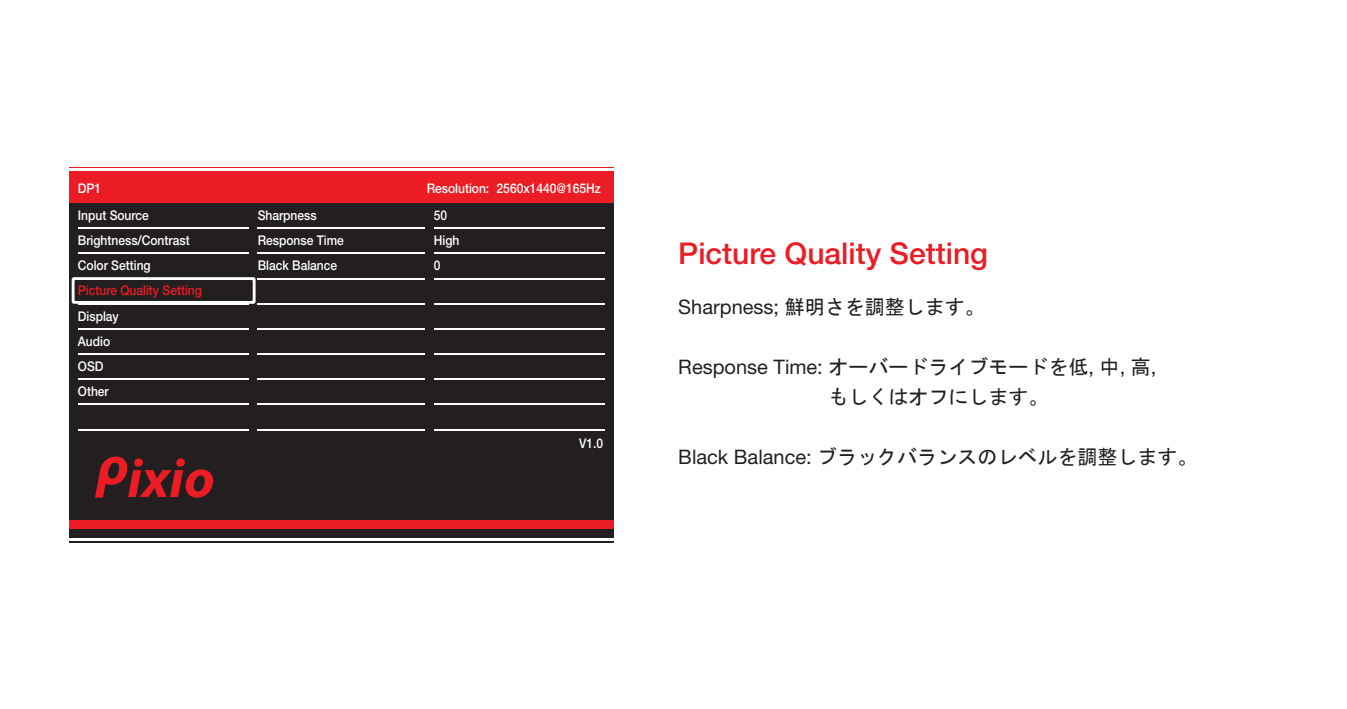
<style>
.page{position:relative;width:1347px;height:709px;background:#fff}
.page>*{position:absolute;margin:0;border:0;box-sizing:border-box;transform-origin:0 0}
.t1{font:500 30px "Helvetica Neue";color:#ec1c24}
.t2{font:20px "Helvetica Neue";color:#231f20}
.t3{font:20px "MS Gothic";color:#231f20}
.t4{font:500 13.25px/25.2px "Helvetica Neue";color:#fff;scale:.9 1}
.t5{font:500 13.25px "Helvetica Neue";color:#ec1c24;scale:.9 1}
.s1{font-family:"MS Gothic"}
.s2{font-family:"Helvetica Neue"}
</style>
<div class="page">
<div style="left:69px;top:167px;width:544px;height:375px;background:#231f20"></div>
<div style="left:69px;top:167px;width:544px;height:35px;background:#ec1c24"></div>
<div style="left:69px;top:520px;width:544px;height:9px;background:#ec1c24"></div>
<svg style="left:95px;top:456px;width:118px;height:41px"></svg>
<hr style="left:69px;top:168px;width:544px;height:1px;background:#fff">
<hr style="left:69px;top:170px;width:544px;height:1px;background:#fff">
<hr style="left:78px;top:253px;width:171px;height:1px;background:#fff">
<hr style="left:78px;top:328px;width:171px;height:1px;background:#fff">
<hr style="left:78px;top:353px;width:171px;height:2px;background:#fff">
<hr style="left:78px;top:378px;width:171px;height:2px;background:#fff">
<hr style="left:78px;top:403px;width:171px;height:2px;background:#fff">
<hr style="left:78px;top:429px;width:171px;height:1px;background:#fff">
<hr style="left:78px;top:227px;width:171px;height:2px;background:#fff">
<hr style="left:434px;top:253px;width:170px;height:1px;background:#fff">
<hr style="left:434px;top:278px;width:170px;height:1px;background:#fff">
<hr style="left:434px;top:303px;width:170px;height:1px;background:#fff">
<hr style="left:434px;top:328px;width:170px;height:1px;background:#fff">
<hr style="left:434px;top:353px;width:170px;height:2px;background:#fff">
<hr style="left:434px;top:378px;width:170px;height:2px;background:#fff">
<hr style="left:434px;top:403px;width:170px;height:2px;background:#fff">
<hr style="left:434px;top:429px;width:170px;height:1px;background:#fff">
<hr style="left:434px;top:227px;width:170px;height:2px;background:#fff">
<hr style="left:69px;top:538px;width:544px;height:1px;background:#fff">
<hr style="left:69px;top:539px;width:544px;height:1px;background:#fff">
<svg style="left:72px;top:277px;width:183px;height:27px"></svg>
<hr style="left:258px;top:253px;width:167px;height:1px;background:#fff">
<hr style="left:258px;top:278px;width:167px;height:1px;background:#fff">
<hr style="left:258px;top:303px;width:167px;height:1px;background:#fff">
<hr style="left:258px;top:328px;width:167px;height:1px;background:#fff">
<hr style="left:258px;top:353px;width:167px;height:2px;background:#fff">
<hr style="left:258px;top:378px;width:167px;height:2px;background:#fff">
<hr style="left:258px;top:403px;width:167px;height:2px;background:#fff">
<hr style="left:258px;top:429px;width:167px;height:1px;background:#fff">
<hr style="left:258px;top:227px;width:167px;height:2px;background:#fff">
<p class="t4" style="left:78px;top:175px;width:27px">DP1</p>
<p class="t4" style="left:427px;top:175px;width:195px">Resolution: 2560x1440@165Hz</p>
<p class="t4" style="left:78px;top:202px;width:80px">Input Source</p>
<p class="t4" style="left:78px;top:253px;width:82px">Color Setting</p>
<p class="t4" style="left:258px;top:202px;width:67px">Sharpness</p>
<p class="t4" style="left:258px;top:253px;width:90px">Black Balance</p>
<p class="t4" style="left:434px;top:202px;width:16px">50</p>
<p class="t4" style="left:78px;top:228px;width:126px">Brightness/Contrast</p>
<p class="t4" style="left:258px;top:228px;width:97px">Response Time</p>
<p class="t4" style="left:434px;top:228px;width:30px">High<br>0</p>
<p class="t5" style="left:78px;top:283px;width:139px">Picture Quality Setting</p>
<p class="t4" style="left:78px;top:303px;width:47px">Display<br>Audio<br>OSD<br>Other</p>
<p class="t4" style="left:579px;top:431px;width:28px">V1.0</p>
<h1 class="t1" style="left:678px;top:235px;width:311px">Picture Quality Setting</h1>
<h2 class="t2" style="left:678px;top:295px;width:308px">Sharpness; <span class="s1">鮮明さを調整します。</span></h2>
<h2 class="t2" style="left:678px;top:355px;width:479px">Response Time: <span class="s1">オーバードライブモードを低</span>, <span class="s1">中</span>, <span class="s1">高</span>,</h2>
<h2 class="t3" style="left:828px;top:387px;width:221px">もしくはオフにします。</h2>
<h2 class="t3" style="left:678px;top:447px;width:520px"><span class="s2">Black Balance:</span> ブラックバランスのレベルを調整します。</h2>
</div>
